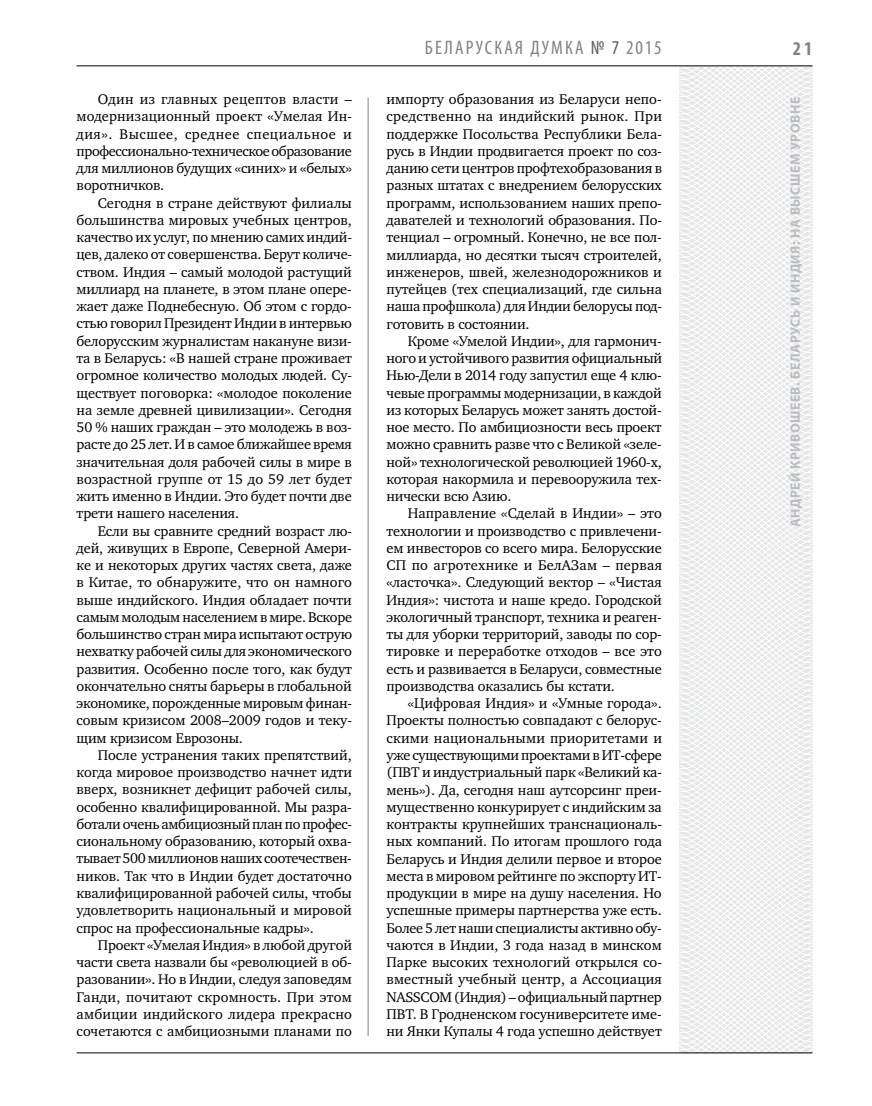
<style>
.page{position:relative;width:872px;height:1106px;background:#fff}
.page>*{position:absolute;margin:0;border:0;box-sizing:border-box;transform-origin:0 0}
.t1{font:condensed 19.5px "Myriad Pro";letter-spacing:.11em;color:#808285}
.t2{font:700 condensed 19.5px "Myriad Pro";color:#808285}
.t3{font:14.4px/17.2px "Charter C";letter-spacing:-.01em;color:#000;text-align:justify}
.t4{font:700 13.5px "Myriad Pro";letter-spacing:.04em;color:#bcbdc0}
.s1{color:#58595b}
</style>
<div class="page">
<hr style="left:368px;top:98px;width:1px;height:938px;background:#808285">
<svg style="left:621px;top:65px;width:192px;height:989px"></svg>
<hr style="left:77px;top:65px;width:735px;height:1px;background:#000">
<hr style="left:77px;top:1052px;width:735px;height:1px;background:#000">
<p class="t3" style="left:77px;top:91px;width:277px;text-indent:21px">Один из главных рецептов власти – модернизационный проект «Умелая Ин&shy;дия». Высшее, среднее специальное и профессионально-техническое образование для миллионов будущих «синих» и «белых» воротничков.</p>
<p class="t3" style="left:77px;top:194px;width:277px;text-indent:21px">Сегодня в стране действуют филиалы большинства мировых учебных центров, качество их услуг, по мнению самих индий&shy;цев, далеко от совершенства. Берут количе&shy;ством. Индия – самый молодой растущий миллиард на планете, в этом плане опере&shy;жает даже Поднебесную. Об этом с гордо&shy;стью говорил Президент Индии в интервью белорусским журналистам накануне визи&shy;та в Беларусь: «В нашей стране проживает огромное количество молодых людей. Су&shy;ществует поговорка: «молодое поколение на земле древней цивилизации». Сегодня 50 % наших граждан – это молодежь в воз&shy;расте до 25 лет. И в самое ближайшее время значительная доля рабочей силы в мире в возрастной группе от 15 до 59 лет будет жить именно в Индии. Это будет почти две трети нашего населения.</p>
<p class="t3" style="left:77px;top:522px;width:277px;text-indent:21px">Если вы сравните средний возраст лю&shy;дей, живущих в Европе, Северной Амери&shy;ке и некоторых других частях света, даже в Китае, то обнаружите, что он намного выше индийского. Индия обладает почти самым молодым населением в мире. Вскоре большинство стран мира испытают острую нехватку рабочей силы для экономического развития. Особенно после того, как будут окончательно сняты барьеры в глобальной экономике, порожденные мировым финан&shy;совым кризисом 2008–2009 годов и теку&shy;щим кризисом Еврозоны.</p>
<p class="t3" style="left:77px;top:746px;width:277px;text-indent:21px">После устранения таких препятствий, когда мировое производство начнет идти вверх, возникнет дефицит рабочей силы, особенно квалифицированной. Мы разра&shy;ботали очень амбициозный план по профес&shy;сиональному образованию, который охва&shy;тывает 500 миллионов наших соотечествен&shy;ников. Так что в Индии будет достаточно квалифицированной рабочей силы, чтобы удовлетворить национальный и мировой спрос на профессиональные кадры».</p>
<p class="t3" style="left:77px;top:936px;width:277px;text-indent:21px">Проект «Умелая Индия» в любой другой части света назвали бы «революцией в об&shy;разовании». Но в Индии, следуя заповедям Ганди, почитают скромность. При этом амбиции индийского лидера прекрасно сочетаются с амбициозными планами по</p>
<h1 class="t1" style="left:425px;top:36px;width:238px">БЕЛАРУСКАЯ ДУМКА <span class="s1">№ 7</span> 2015</h1>
<h1 class="t2" style="left:793px;top:37px;width:21px">21</h1>
<p class="t3" style="left:386px;top:91px;width:277px">импорту образования из Беларуси непо&shy;средственно на индийский рынок. При поддержке Посольства Республики Бела&shy;русь в Индии продвигается проект по соз&shy;данию сети центров профтехобразования в разных штатах с внедрением белорусских программ, использованием наших препо&shy;давателей и технологий образования. По&shy;тенциал – огромный. Конечно, не все пол&shy;миллиарда, но десятки тысяч строителей, инженеров, швей, железнодорожников и путейцев (тех специализаций, где сильна наша профшкола) для Индии белорусы под&shy;готовить в состоянии.</p>
<p class="t3" style="left:386px;top:332px;width:277px;text-indent:21px">Кроме «Умелой Индии», для гармонич&shy;ного и устойчивого развития официальный Нью-Дели в 2014 году запустил еще 4 клю&shy;чевые программы модернизации, в каждой из которых Беларусь может занять достой&shy;ное место. По амбициозности весь проект можно сравнить разве что с Великой «зеле&shy;ной» технологической революцией 1960-х, которая накормила и перевооружила тех&shy;нически всю Азию.</p>
<p class="t3" style="left:386px;top:505px;width:277px;text-indent:21px">Направление «Сделай в Индии» – это технологии и производство с привлечени&shy;ем инвесторов со всего мира. Белорусские СП по агротехнике и БелАЗам – первая «ласточка». Следующий вектор – «Чистая Индия»: чистота и наше кредо. Городской экологичный транспорт, техника и реаген&shy;ты для уборки территорий, заводы по сор&shy;тировке и переработке отходов – все это есть и развивается в Беларуси, совместные производства оказались бы кстати.</p>
<p class="t3" style="left:386px;top:695px;width:277px;text-indent:21px">«Цифровая Индия» и «Умные города».<br>Проекты полностью совпадают с белорус&shy;скими национальными приоритетами и уже существующими проектами в ИT-сфере (ПВТ и индустриальный парк «Великий ка&shy;мень»). Да, сегодня наш аутсорсинг преи&shy;мущественно конкурирует с индийским за контракты крупнейших транснациональ&shy;ных компаний. По итогам прошлого года Беларусь и Индия делили первое и второе места в мировом рейтинге по экспорту ИT&shy;продукции в мире на душу населения. Но успешные примеры партнерства уже есть.<br>Более 5 лет наши специалисты активно обу&shy;чаются в Индии, 3 года назад в минском Парке высоких технологий открылся со&shy;вместный учебный центр, а Ассоциация NASSCOM (Индия) – официальный партнер ПВТ. В Гродненском госуниверситете име&shy;ни Янки Купалы 4 года успешно действует</p>
<p class="t4" style="left:786px;top:527px;width:431px;rotate:-90deg">Андрей Кривошеев. Беларусь и Индия: на высшем уровне</p>
</div>
